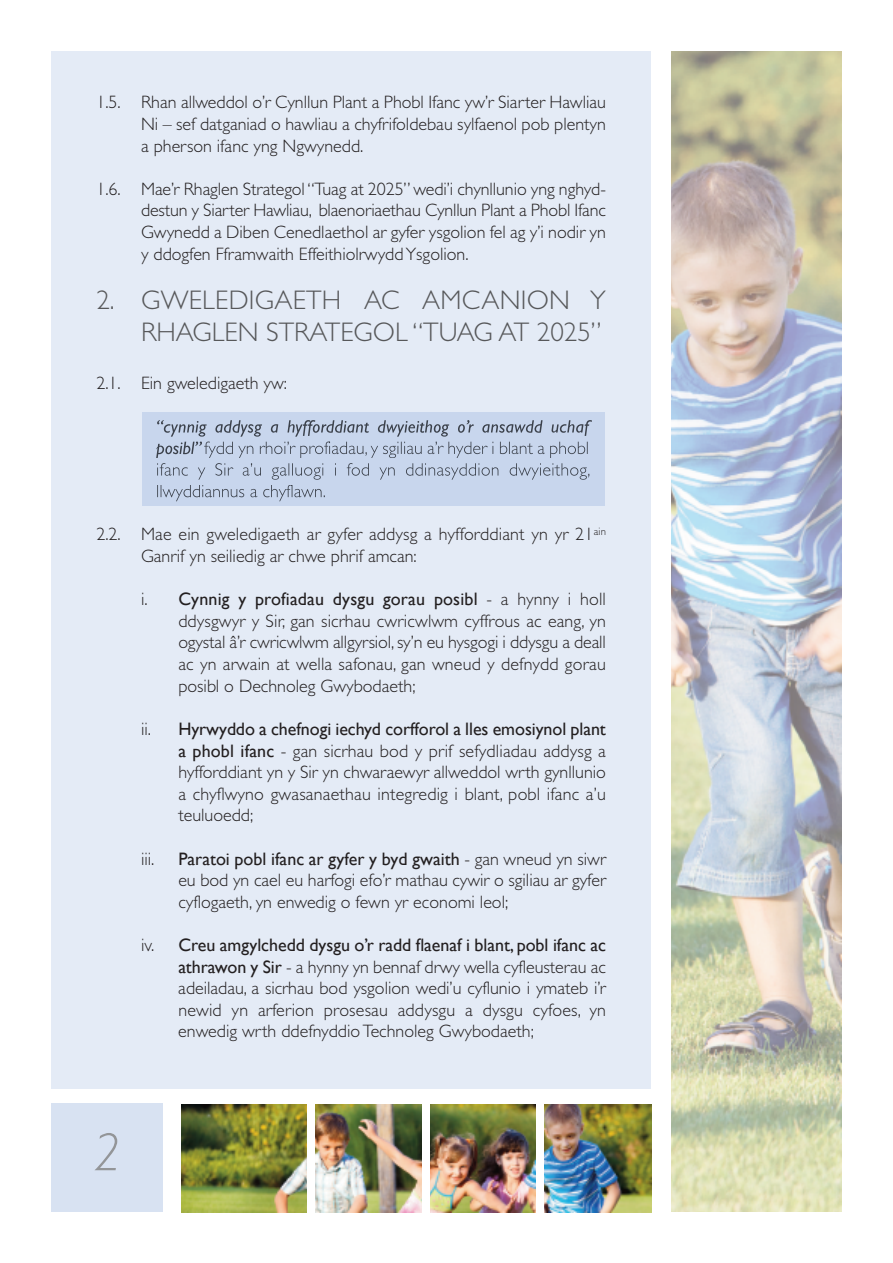
<style>
.page{position:relative;width:893px;height:1263px;background:#fff}
.page>*{position:absolute;margin:0;border:0;box-sizing:border-box;transform-origin:0 0}
.t1{font:italic 300 54px "Gill Sans";color:#939598}
.t2{font:300 27px/32.4px "Gill Sans";color:#57585a;text-align:right}
.t3{font:300 18px/21.6px "Gill Sans";color:#231f20;text-align:justify}
.s1{font-weight:400}
</style>
<div class="page">
<div style="left:51px;top:51px;width:600px;height:1038px;background:#e4ebf6"></div>
<img style="left:181px;top:1104px;width:470px;height:108px">
<img style="left:671px;top:51px;width:170px;height:1161px">
<div style="left:308px;top:1097px;width:7px;height:119px;background:#fff"></div>
<div style="left:422px;top:1098px;width:8px;height:119px;background:#fff"></div>
<div style="left:536px;top:1098px;width:8px;height:119px;background:#fff"></div>
<div style="left:51px;top:1104px;width:111px;height:108px;background:#d8e2f2"></div>
<div style="left:142px;top:412px;width:462px;height:94px;background:#c8d6ed"></div>
<svg style="left:156px;top:420px;width:183px;height:81px"></svg>
<p class="t3" style="left:141px;top:93px;width:466px;text-indent:-45px">1.5. Rhan allweddol o’r Cynllun Plant a Phobl Ifanc yw’r Siarter Hawliau Ni – sef datganiad o hawliau a chyfrifoldebau sylfaenol pob plentyn a pherson ifanc yng Ngwynedd.</p>
<p class="t3" style="left:141px;top:180px;width:466px;text-indent:-45px">1.6. Mae’r Rhaglen Strategol“Tuag at 2025” wedi’i chynllunio yng nghyd&shy;destun y Siarter Hawliau, blaenoriaethau Cynllun Plant a Phobl Ifanc Gwynedd a Diben Cenedlaethol ar gyfer ysgolion fel ag y’i nodir yn y ddogfen Fframwaith EffeithiolrwyddYsgolion.</p>
<h2 class="t2" style="left:96px;top:286px;width:511px">2. GWELEDIGAETH AC AMCANION Y<br>RHAGLEN STRATEGOL “TUAG AT 2025”</h2>
<p class="t3" style="left:96px;top:374px;width:192px">2.1. Ein gweledigaeth yw:</p>
<p class="t3" style="left:141px;top:525px;width:466px;text-indent:-45px">2.2. Mae ein gweledigaeth ar gyfer addysg a hyfforddiant yn yr 21<sup>ain<br></sup>Ganrif yn seiliedig ar chwe phrif amcan:</p>
<p class="t3" style="left:178px;top:590px;width:429px;text-indent:-37px">i. <span class="s1">Cynnig y profiadau dysgu gorau posibl</span> - a hynny i holl ddysgwyr y Sir, gan sicrhau cwricwlwm cyffrous ac eang, yn ogystal â’r cwricwlwm allgyrsiol, sy’n eu hysgogi i ddysgu a deall ac yn arwain at wella safonau, gan wneud y defnydd gorau posibl o Dechnoleg Gwybodaeth;</p>
<p class="t3" style="left:178px;top:720px;width:429px;text-indent:-37px">ii. <span class="s1">Hyrwyddo a chefnogi iechyd corfforol a lles emosiynol plant a phobl ifanc</span> - gan sicrhau bod y prif sefydliadau addysg a hyfforddiant yn y Sir yn chwaraewyr allweddol wrth gynllunio a chyflwyno gwasanaethau integredig i blant, pobl ifanc a’u teuluoedd;</p>
<p class="t3" style="left:141px;top:849px;width:15px">iii.</p>
<p class="t3" style="left:178px;top:849px;width:429px"><span class="s1">Paratoi pobl ifanc ar gyfer y byd gwaith</span> - gan wneud yn siwr eu bod yn cael eu harfogi efo’r mathau cywir o sgiliau ar gyfer cyflogaeth, yn enwedig o fewn yr economi leol;</p>
<p class="t3" style="left:178px;top:936px;width:429px;text-indent:-37px">iv. <span class="s1">Creu amgylchedd dysgu o’r radd flaenaf i blant, pobl ifanc ac athrawon y Sir</span> - a hynny yn bennaf drwy wella cyfleusterau ac adeiladau, a sicrhau bod ysgolion wedi’u cyflunio i ymateb i’r newid yn arferion prosesau addysgu a dysgu cyfoes, yn enwedig wrth ddefnyddioTechnoleg Gwybodaeth;</p>
<h1 class="t1" style="left:93px;top:1122px;width:30px">2</h1>
</div>
